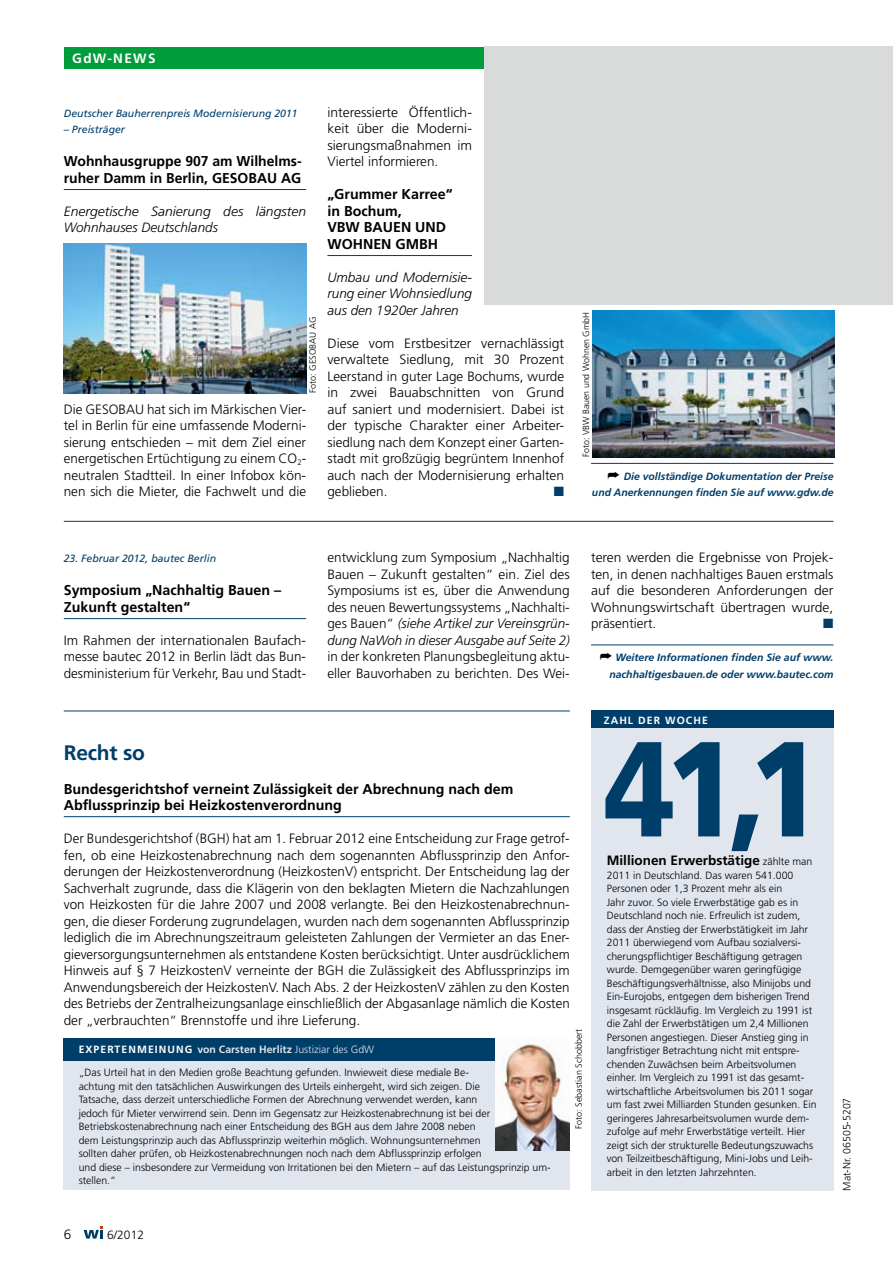
<style>
.page{position:relative;width:893px;height:1263px;background:#fff}
.page>*{position:absolute;margin:0;border:0;box-sizing:border-box;transform-origin:0 0}
.t1{font:900 135px "Frutiger";color:#003e6a;scale:.85 1}
.t2{font:700 21px "Frutiger";letter-spacing:-.01em;color:#003e6a}
.t3{font:700 14.25px/16.5px "Frutiger";color:#000}
.t4{font:300 13.5px/16.5px "Frutiger";color:#000;text-align:justify}
.t5{font:italic 300 13.5px/16.5px "Frutiger";color:#000;text-align:justify}
.t6{font:700 13.5px "Frutiger";color:#000}
.t7{font:700 13.5px "Frutiger";letter-spacing:.1em;color:#fff}
.t8{font:13.5px "Zapf Dingbats ITC";color:#003e6a}
.t9{font:300 12px "Frutiger";color:#000}
.t10{font:300 10.5px/13.5px "Frutiger";color:#000}
.t11{font:italic 700 10.5px/16.5px "Frutiger";color:#003e6a;text-align:right}
.t12{font:italic 10.5px "Frutiger";color:#003e6a}
.t13{font:700 10.5px "Frutiger";color:#e0e5ee}
.t14{font:700 10.5px "Frutiger";letter-spacing:.1em;color:#fff}
.t15{font:300 9px "Frutiger";color:#000}
.s1{color:#000}
.s2{font-style:italic}
.s3{font-weight:300}
.s4{font-weight:300;font-size:10.5px}
</style>
<div class="page">
<svg style="left:84px;top:1226px;width:19px;height:12px"></svg>
<div style="left:64px;top:47px;width:434px;height:21px;background:#009d3b"></div>
<div style="left:485px;top:46px;width:408px;height:259px;background:#d9dada"></div>
<div style="left:591px;top:711px;width:242px;height:480px;background:#e0e5ee"></div>
<div style="left:591px;top:711px;width:242px;height:17px;background:#003e6a"></div>
<hr style="left:64px;top:816px;width:506px;height:1px;background:#003e6a">
<div style="left:64px;top:1057px;width:506px;height:133px;background:#e0e5ee"></div>
<div style="left:64px;top:1038px;width:431px;height:22px;background:#003e6a"></div>
<img style="left:495px;top:1044px;width:75px;height:107px">
<hr style="left:64px;top:711px;width:506px;height:1px;background:#003e6a">
<hr style="left:64px;top:618px;width:242px;height:1px;background:#003e6a">
<hr style="left:591px;top:644px;width:242px;height:1px;background:#003e6a">
<hr style="left:64px;top:521px;width:769px;height:1px;background:#003e6a">
<hr style="left:327px;top:255px;width:145px;height:1px;background:#003e6a">
<hr style="left:591px;top:463px;width:242px;height:1px;background:#003e6a">
<hr style="left:64px;top:189px;width:242px;height:1px;background:#003e6a">
<img style="left:64px;top:244px;width:242px;height:149px">
<img style="left:592px;top:311px;width:242px;height:146px">
<p class="t7" style="left:72px;top:50px;width:85px">GdW-NEWS</p>
<p class="t12" style="left:64px;top:107px;width:235px">Deutscher Bauherrenpreis Modernisierung 2011</p>
<p class="t12" style="left:64px;top:124px;width:63px">– Preisträger</p>
<p class="t3" style="left:64px;top:153px;width:239px">Wohnhausgruppe 907 am Wilhelms&shy;ruher Damm in Berlin, GESOBAU AG</p>
<p class="t5" style="left:64px;top:203px;width:244px">Energetische Sanierung des längsten<br>Wohnhauses Deutschlands</p>
<p class="t15" style="left:308px;top:393px;width:78px;rotate:-90deg">Foto: GESOBAU AG</p>
<p class="t4" style="left:64px;top:401px;width:244px">Die GESOBAU hat sich im Märkischen Vier&shy;tel in Berlin für eine umfassende Moderni&shy;sierung entschieden – mit dem Ziel einer energetischen Ertüchtigung zu einem CO<sub>2</sub>- neutralen Stadtteil. In einer Infobox kön&shy;nen sich die Mieter, die Fachwelt und die</p>
<p class="t4" style="left:327px;top:104px;width:146px">interessierte Öffentlich&shy;keit über die Moderni&shy;sierungsmaßnahmen im Viertel informieren.</p>
<p class="t3" style="left:327px;top:186px;width:127px">„Grummer Karree“ in Bochum,<br>VBW BAUEN UND<br>WOHNEN GMBH</p>
<p class="t5" style="left:327px;top:269px;width:146px">Umbau und Modernisie&shy;rung einer Wohnsiedlung aus den 1920er Jahren</p>
<p class="t4" style="left:327px;top:335px;width:238px">Diese vom Erstbesitzer vernachlässigt verwaltete Siedlung, mit 30 Prozent Leerstand in guter Lage Bochums, wurde in zwei Bauabschnitten von Grund auf saniert und modernisiert. Dabei ist der typische Charakter einer Arbeiter&shy;siedlung nach dem Konzept einer Garten&shy;stadt mit großzügig begrüntem Innenhof auch nach der Modernisierung erhalten geblieben.</p>
<p class="t8" style="left:554px;top:485px;width:12px">■</p>
<p class="t15" style="left:581px;top:457px;width:146px;rotate:-90deg">Foto: VBW Bauen und Wohnen GmbH</p>
<p class="t11" style="left:592px;top:468px;width:243px"><span class="s1">➦</span> Die vollständige Dokumentation der Preise und Anerkennungen finden Sie auf www.gdw.de</p>
<p class="t12" style="left:64px;top:553px;width:154px">23. Februar 2012, bautec Berlin</p>
<p class="t3" style="left:64px;top:582px;width:219px">Symposium „Nachhaltig Bauen –<br>Zukunft gestalten“</p>
<p class="t4" style="left:64px;top:632px;width:244px">Im Rahmen der internationalen Baufach&shy;messe bautec 2012 in Berlin lädt das Bun&shy;desministerium für Verkehr, Bau und Stadt-</p>
<p class="t4" style="left:327px;top:550px;width:244px">entwicklung zum Symposium „Nachhaltig Bauen – Zukunft gestalten“ ein. Ziel des Symposiums ist es, über die Anwendung des neuen Bewertungssystems „Nachhalti&shy;ges Bauen“ <span class="s2">(siehe Artikel zur Vereinsgrün&shy;dung NaWoh in dieser Ausgabe auf Seite 2)</span></p>
<p class="t4" style="left:327px;top:649px;width:244px">in der konkreten Planungsbegleitung aktu&shy;eller Bauvorhaben zu berichten. Des Wei-</p>
<p class="t4" style="left:591px;top:550px;width:244px">teren werden die Ergebnisse von Projek&shy;ten, in denen nachhaltiges Bauen erstmals auf die besonderen Anforderungen der Wohnungswirtschaft übertragen wurde, präsentiert.</p>
<p class="t8" style="left:823px;top:617px;width:12px">■</p>
<p class="t11" style="left:600px;top:650px;width:235px"><span class="s1">➦</span> Weitere Informationen finden Sie auf www. nachhaltigesbauen.de oder www.bautec.com</p>
<h2 class="t2" style="left:64px;top:740px;width:83px">Recht so</h2>
<p class="t3" style="left:64px;top:780px;width:451px">Bundesgerichtshof verneint Zulässigkeit der Abrechnung nach dem<br>Abflussprinzip bei Heizkostenverordnung</p>
<p class="t4" style="left:64px;top:830px;width:508px">Der Bundesgerichtshof (BGH) hat am 1. Februar 2012 eine Entscheidung zur Frage getrof&shy;fen, ob eine Heizkostenabrechnung nach dem sogenannten Abflussprinzip den Anfor&shy;derungen der Heizkostenverordnung (HeizkostenV) entspricht. Der Entscheidung lag der Sachverhalt zugrunde, dass die Klägerin von den beklagten Mietern die Nachzahlungen von Heizkosten für die Jahre 2007 und 2008 verlangte. Bei den Heizkostenabrechnun&shy;gen, die dieser Forderung zugrundelagen, wurden nach dem sogenannten Abflussprinzip lediglich die im Abrechnungszeitraum geleisteten Zahlungen der Vermieter an das Ener&shy;gieversorgungsunternehmen als entstandene Kosten berücksichtigt. Unter ausdrücklichem Hinweis auf § 7 HeizkostenV verneinte der BGH die Zulässigkeit des Abflussprinzips im Anwendungsbereich der HeizkostenV. Nach Abs. 2 der HeizkostenV zählen zu den Kosten des Betriebs der Zentralheizungsanlage einschließlich der Abgasanlage nämlich die Kosten der „verbrauchten“ Brennstoffe und ihre Lieferung.</p>
<p class="t15" style="left:573px;top:1129px;width:102px;rotate:-90deg">Foto: Sebastian Schobbert</p>
<p class="t14" style="left:79px;top:1043px;width:23px">exper</p>
<p class="t14" style="left:115px;top:1043px;width:16px">tenmeinung</p>
<p class="t13" style="left:197px;top:1043px;width:178px">von Carsten Herlitz <span class="s3">Justiziar des GdW</span></p>
<p class="t10" style="left:79px;top:1066px;width:474px">„Das Urteil hat in den Medien große Beachtung gefunden. Inwieweit diese mediale Be-<br>achtung mit den tatsächlichen Auswirkungen des Urteils einhergeht, wird sich zeigen. Die<br>Tatsache, dass derzeit unterschiedliche Formen der Abrechnung verwendet werden, kann<br>jedoch für Mieter verwirrend sein. Denn im Gegensatz zur Heizkostenabrechnung ist bei der Betriebskostenabrechnung nach einer Entscheidung des BGH aus dem Jahre 2008 neben<br>dem Leistungsprinzip auch das Abflussprinzip weiterhin möglich. Wohnungsunternehmen<br>sollten daher prüfen, ob Heizkostenabrechnungen noch nach dem Abflussprinzip erfolgen<br>und diese – insbesondere zur Vermeidung von Irritationen bei den Mietern – auf das Leistungsprinzip um&shy;stellen.“</p>
<p class="t14" style="left:604px;top:714px;width:9px">zah</p>
<p class="t14" style="left:628px;top:714px;width:66px">l DEr Woche</p>
<h1 class="t1" style="left:605px;top:708px;width:255px">41,1</h1>
<p class="t6" style="left:607px;top:853px;width:207px">Millionen Erwerbstätige <span class="s4">zählte man</span></p>
<p class="t10" style="left:607px;top:868px;width:211px">2011 in Deutschland. Das waren 541.000<br>Personen oder 1,3 Prozent mehr als ein<br>Jahr zuvor. So viele Erwerbstätige gab es in Deutschland noch nie. Erfreulich ist zudem, dass der Anstieg der Erwerbstätigkeit im Jahr 2011 überwiegend vom Aufbau sozialversi&shy;cherungspflichtiger Beschäftigung getragen wurde. Demgegenüber waren geringfügige Beschäftigungsverhältnisse, also Minijobs und Ein-Eurojobs, entgegen dem bisherigen Trend insgesamt rückläufig. Im Vergleich zu 1991 ist die Zahl der Erwerbstätigen um 2,4 Millionen Personen angestiegen. Dieser Anstieg ging in langfristiger Betrachtung nicht mit entspre&shy;chenden Zuwächsen beim Arbeitsvolumen einher. Im Vergleich zu 1991 ist das gesamt&shy;wirtschaftliche Arbeitsvolumen bis 2011 sogar um fast zwei Milliarden Stunden gesunken. Ein geringeres Jahresarbeitsvolumen wurde dem&shy;zufolge auf mehr Erwerbstätige verteilt. Hier zeigt sich der strukturelle Bedeutungszuwachs von Teilzeitbeschäftigung, Mini-Jobs und Leih&shy;arbeit in den letzten Jahrzehnten.</p>
<p class="t10" style="left:840px;top:1191px;width:94px;rotate:-90deg">Mat-Nr. 06505-5207</p>
<p class="t4" style="left:64px;top:1226px;width:9px">6</p>
<p class="t9" style="left:107px;top:1227px;width:38px">6/2012</p>
</div>
